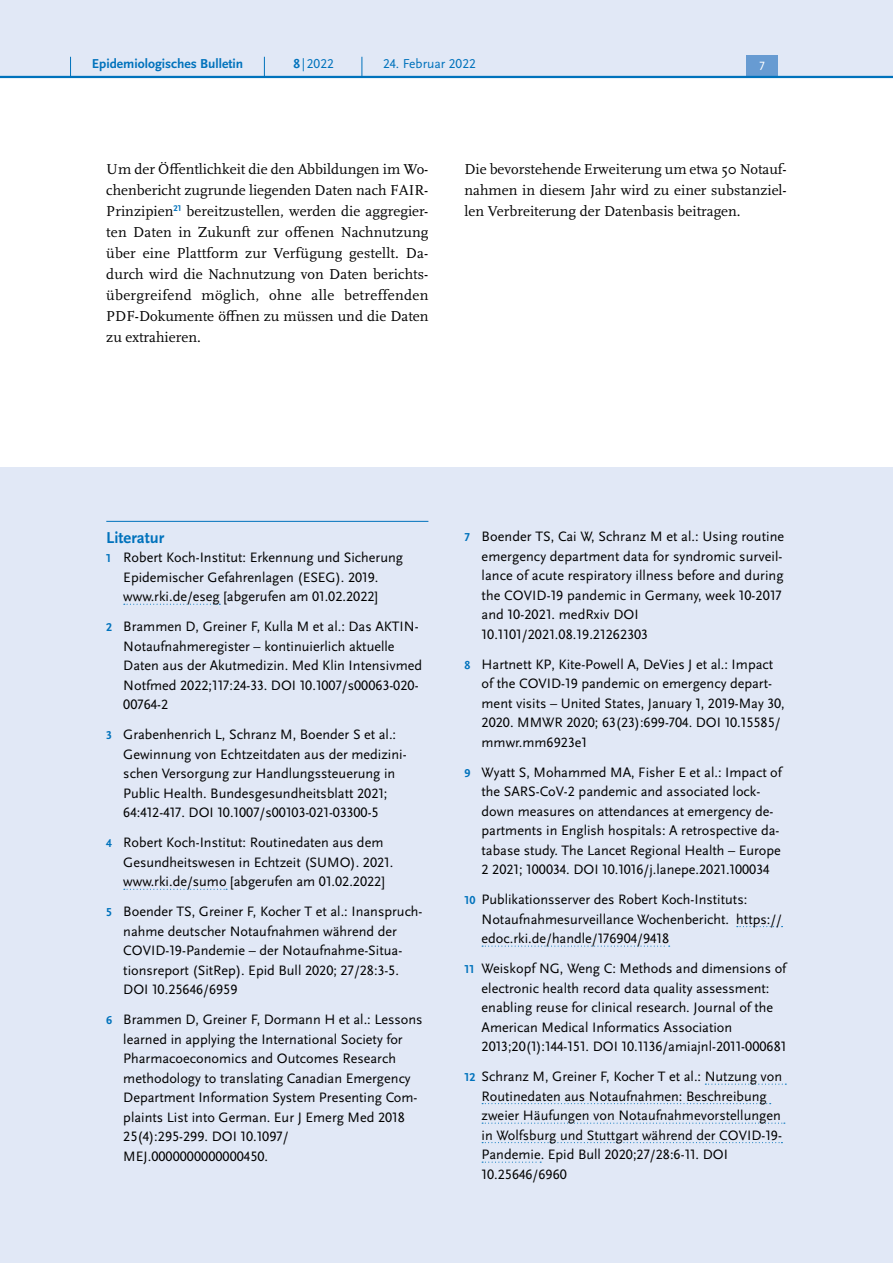
<style>
.page{position:relative;width:893px;height:1263px;background:#fff}
.page>*{position:absolute;margin:0;border:0;box-sizing:border-box;transform-origin:0 0}
.H4_-_Anhang_allerers{font:700 16.5px "Scala Sans Pro";color:#0072bc}
.P_-_Fließtext{font:15px/21px "Scala Pro";color:#000;text-align:justify}
.t1{font:14.25px/19.5px "Scala Sans Pro";color:#000}
.t2{font:700 13.5px "Scala Sans Pro";color:#0072bc}
.t3{font:13.5px "Scala Sans Pro";color:#0072bc}
.t4{font:12.45px "Scala Sans Pro";color:#fff}
.s1{font-weight:700}
.s2{font-weight:700;font-size:12px;color:#0072bc}
</style>
<div class="page">
<div style="left:0;top:468px;width:893px;height:795px;background:#e1e8f6"></div>
<hr style="left:106px;top:521px;width:322px;height:1px;background:#0072bc">
<svg style="left:124px;top:604px;width:96px;height:1px"></svg>
<svg style="left:124px;top:889px;width:103px;height:1px"></svg>
<svg style="left:737px;top:926px;width:45px;height:1px"></svg>
<svg style="left:482px;top:945px;width:188px;height:2px"></svg>
<svg style="left:705px;top:1083px;width:81px;height:2px"></svg>
<svg style="left:482px;top:1103px;width:289px;height:1px"></svg>
<svg style="left:482px;top:1122px;width:303px;height:2px"></svg>
<svg style="left:482px;top:1142px;width:300px;height:1px"></svg>
<svg style="left:482px;top:1161px;width:59px;height:2px"></svg>
<div style="left:0;top:0;width:893px;height:77px;background:#e1e8f6"></div>
<div style="left:746px;top:55px;width:32px;height:21px;background:#679bd2"></div>
<hr style="left:0;top:76px;width:893px;height:2px;background:#0072bc">
<svg style="left:70px;top:57px;width:1px;height:19px"></svg>
<svg style="left:264px;top:57px;width:1px;height:19px"></svg>
<svg style="left:362px;top:57px;width:1px;height:19px"></svg>
<p class="t2" style="left:92px;top:55px;width:153px">Epidemiologisches Bulletin</p>
<p class="t3" style="left:293px;top:55px;width:42px"><span class="s1">8</span> | 2022</p>
<p class="t3" style="left:383px;top:55px;width:94px">24. Februar 2022</p>
<p class="t4" style="left:759px;top:59px;width:7px">7</p>
<p class="P_-_Fließtext" style="left:106px;top:158px;width:324px">Um der Öffentlichkeit die den Abbildungen im Wo&shy;chenbericht zugrunde liegenden Daten nach FAIR-Prinzipien<sup>21</sup> bereitzustellen, werden die aggregier&shy;ten Daten in Zukunft zur offenen Nachnutzung über eine Plattform zur Verfügung gestellt. Da&shy;durch wird die Nachnutzung von Daten berichts&shy;übergreifend möglich, ohne alle betreffenden PDF-Dokumente öffnen zu müssen und die Daten zu extrahieren.</p>
<p class="P_-_Fließtext" style="left:465px;top:158px;width:324px">Die bevorstehende Erweiterung um etwa 50 Notauf&shy;nahmen in diesem Jahr wird zu einer substanziel&shy;len Verbreiterung der Datenbasis beitragen.</p>
<h4 class="H4_-_Anhang_allerers" style="left:106px;top:528px;width:60px">Literatur</h4>
<p class="t1" style="left:106px;top:548px;width:298px;text-align:center"><span class="s2">1</span> Robert Koch-Institut: Erkennung und Sicherung<br>Epidemischer Gefahrenlagen (ESEG). 2019. www.rki.de/eseg [abgerufen am 01.02.2022]</p>
<p class="t1" style="left:123px;top:617px;width:300px;text-indent:-17px"><span class="s2">2</span> Brammen D, Greiner F, Kulla M et al.: Das AKTIN-Notaufnahmeregister – kontinuierlich aktuelle Daten aus der Akutmedizin. Med Klin Intensivmed Notfmed 2022;117:24-33. DOI 10.1007/s00063-020- 00764-2</p>
<p class="t1" style="left:123px;top:725px;width:285px;text-indent:-17px"><span class="s2">3</span> Grabenhenrich L, Schranz M, Boender S et al.:<br>Gewinnung von Echtzeitdaten aus der medizini&shy;schen Versorgung zur Handlungssteuerung in Public Health. Bundesgesundheitsblatt 2021; 64:412-417. DOI 10.1007/s00103-021-03300-5</p>
<p class="t1" style="left:123px;top:833px;width:272px;text-indent:-17px"><span class="s2">4</span> Robert Koch-Institut: Routinedaten aus dem<br>Gesundheitswesen in Echtzeit (SUMO). 2021. www.rki.de/sumo [abgerufen am 01.02.2022]</p>
<p class="t1" style="left:123px;top:902px;width:301px;text-indent:-17px"><span class="s2">5</span> Boender TS, Greiner F, Kocher T et al.: Inanspruch&shy;nahme deutscher Notaufnahmen während der COVID-19-Pandemie – der Notaufnahme-Situa&shy;tionsreport (SitRep). Epid Bull 2020; 27/28:3-5.<br>DOI 10.25646/6959</p>
<p class="t1" style="left:123px;top:1010px;width:301px;text-indent:-17px"><span class="s2">6</span> Brammen D, Greiner F, Dormann H et al.: Lessons learned in applying the International Society for Pharmacoeconomics and Outcomes Research methodology to translating Canadian Emergency Department Information System Presenting Com&shy;plaints List into German. Eur J Emerg Med 2018<br>25(4):295-299. DOI 10.1097/ MEJ.0000000000000450.</p>
<p class="t1" style="left:482px;top:527px;width:304px;text-indent:-17px"><span class="s2">7</span> Boender TS, Cai W, Schranz M et al.: Using routine emergency department data for syndromic surveil&shy;lance of acute respiratory illness before and during the COVID-19 pandemic in Germany, week 10-2017 and 10-2021. medRxiv DOI 10.1101/2021.08.19.21262303</p>
<p class="t1" style="left:482px;top:654px;width:305px;text-indent:-17px"><span class="s2">8</span> Hartnett KP, Kite-Powell A, DeVies J et al.: Impact of the COVID-19 pandemic on emergency depart&shy;ment visits – United States, January 1, 2019-May 30, 2020. MMWR 2020; 63(23):699-704. DOI 10.15585/ mmwr.mm6923e1</p>
<p class="t1" style="left:482px;top:762px;width:302px;text-indent:-17px"><span class="s2">9</span> Wyatt S, Mohammed MA, Fisher E et al.: Impact of the SARS-CoV-2 pandemic and associated lock&shy;down measures on attendances at emergency de&shy;partments in English hospitals: A retrospective da&shy;tabase study. The Lancet Regional Health – Europe 2 2021; 100034. DOI 10.1016/j.lanepe.2021.100034</p>
<p class="t1" style="left:482px;top:890px;width:302px;text-indent:-17px"><span class="s2">10</span> Publikationsserver des Robert Koch-Instituts:<br>Notaufnahmesurveillance Wochenbericht. https:// edoc.rki.de/handle/176904/9418</p>
<p class="t1" style="left:482px;top:959px;width:306px;text-indent:-17px"><span class="s2">11</span> Weiskopf NG, Weng C: Methods and dimensions of electronic health record data quality assessment: enabling reuse for clinical research. Journal of the American Medical Informatics Association 2013;20(1):144-151. DOI 10.1136/amiajnl-2011-000681</p>
<p class="t1" style="left:482px;top:1067px;width:302px;text-indent:-17px"><span class="s2">12</span> Schranz M, Greiner F, Kocher T et al.: Nutzung von Routinedaten aus Notaufnahmen: Beschreibung zweier Häufungen von Notaufnahmevorstellungen in Wolfsburg und Stuttgart während der COVID-19- Pandemie. Epid Bull 2020;27/28:6-11. DOI 10.25646/6960</p>
</div>
